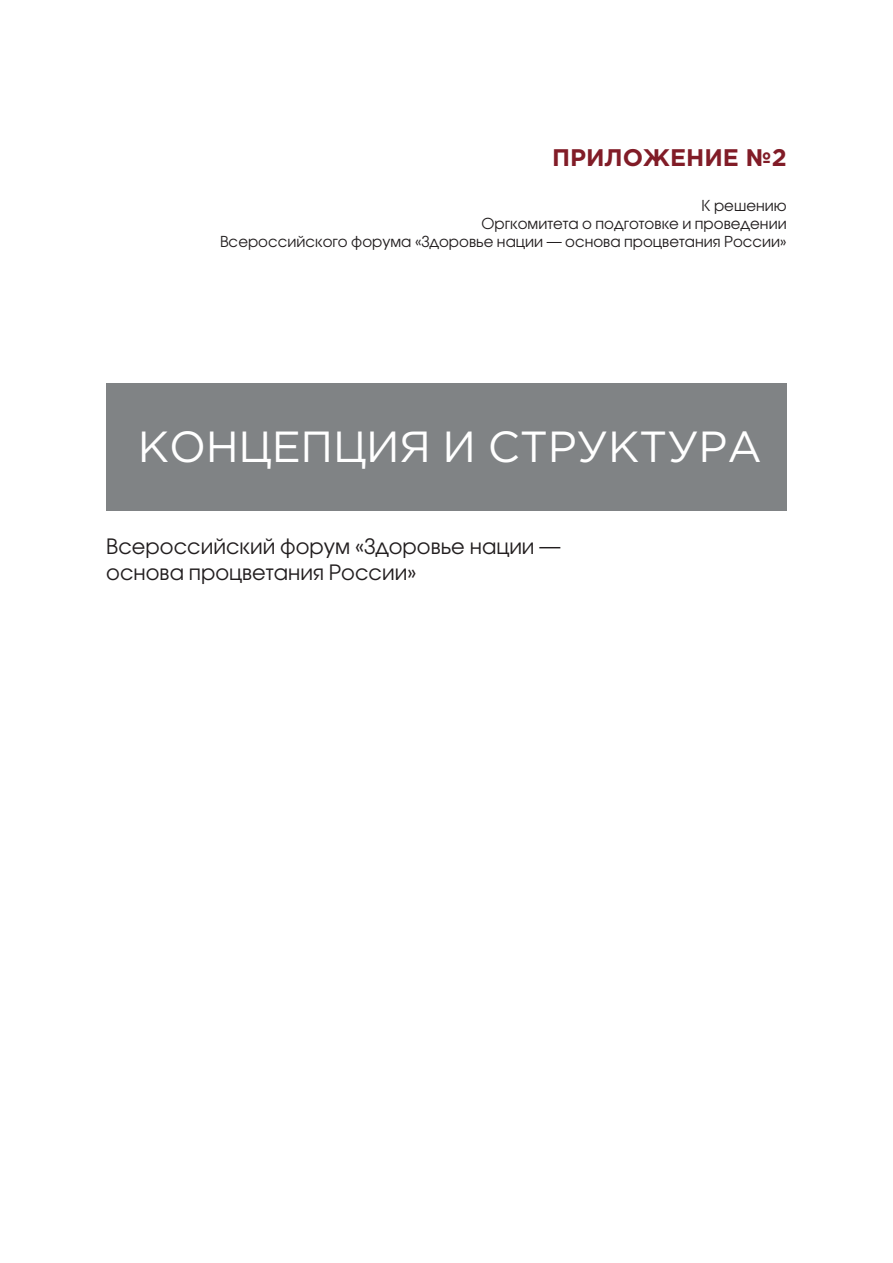
<style>
.page{position:relative;width:893px;height:1263px;background:#fff}
.page>*{position:absolute;margin:0;border:0;box-sizing:border-box;transform-origin:0 0}
.t1{font:43.5px "Gotham Pro";letter-spacing:-.005em;color:#fff}
.t2{font:700 24px "Gotham Pro";color:#811c27}
.t3{font:21px/25.2px "Avant Garde Gothic C";color:#221e1f}
.t4{font:15px/18px "Avant Garde Gothic C";color:#221e1f;text-align:right}
</style>
<div class="page">
<div style="left:106px;top:383px;width:681px;height:127px;background:#808385"></div>
<h2 class="t2" style="left:552px;top:144px;width:236px">ПРИЛОЖЕНИЕ №2</h2>
<p class="t4" style="left:220px;top:196px;width:568px">К решению<br>Оргкомитета о подготовке и проведении<br>Всероссийского форума «Здоровье нации — основа процветания России»</p>
<h1 class="t1" style="left:138px;top:423px;width:625px">КОНЦЕПЦИЯ И СТРУКТУРА</h1>
<h3 class="t3" style="left:106px;top:534px;width:456px">Всероссийский форум «Здоровье нации — основа процветания России»</h3>
</div>
